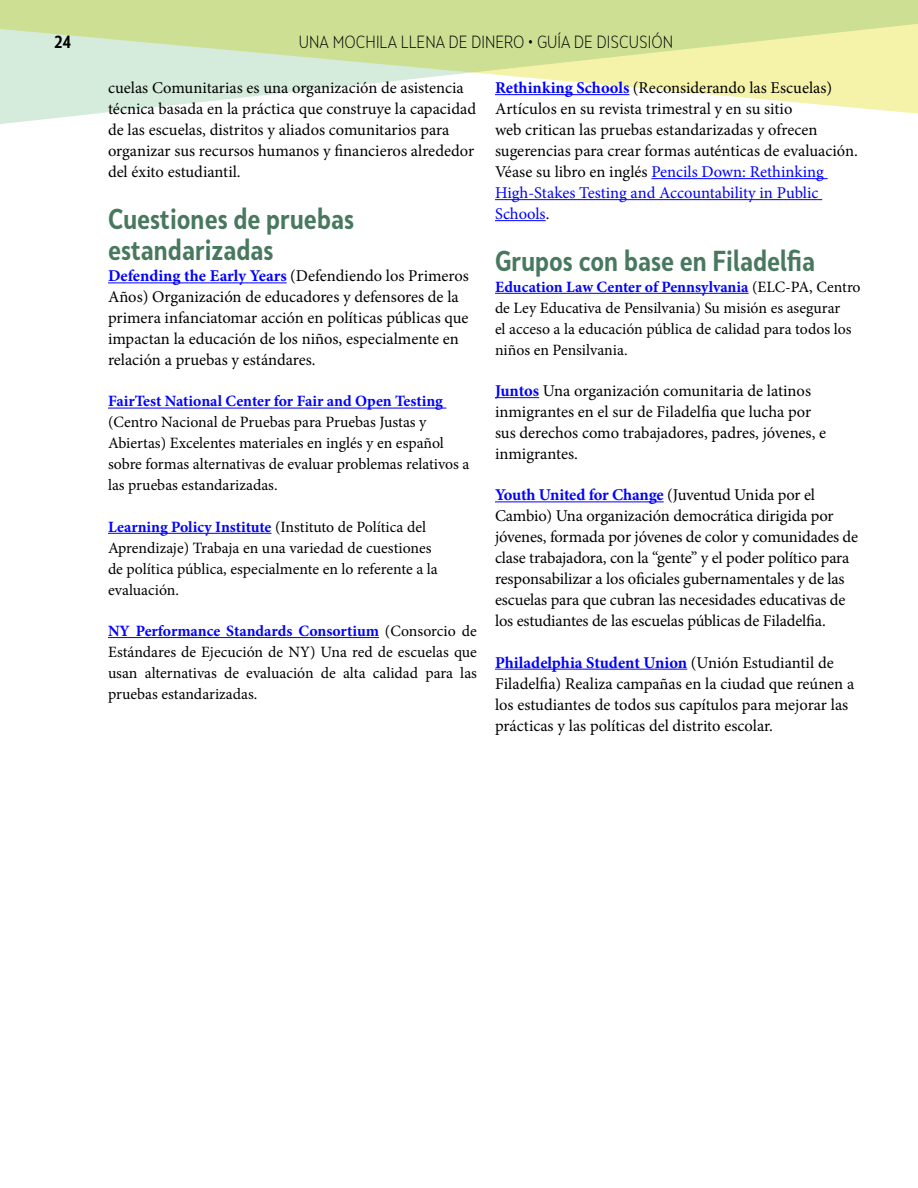
<style>
.page{position:relative;width:918px;height:1188px;background:#fff}
.page>*{position:absolute;margin:0;border:0;box-sizing:border-box;transform-origin:0 0}
.t1{font:700 27px/31.5px "Skola Sans Cn";color:#48785e}
.t2{font:16.5px/21px "Minion Pro";letter-spacing:-.005em;color:#000}
.t3{font:300 16.5px "Skola Sans Cn";color:#000}
.t4{font:700 16.5px "Skola Sans Cn";color:#000}
.t5{font:15.75px/21px "Minion Pro";color:#000}
.t6{font:700 15.75px "Minion Pro";letter-spacing:-.005em;color:#00f}
.s1{font-weight:700;color:#00f}
.s2{color:#00f}
</style>
<div class="page">
<svg style="left:0;top:0;width:918px;height:124px"></svg>
<hr style="left:108px;top:282px;width:179px;height:1px;background:#00f">
<hr style="left:108px;top:408px;width:338px;height:1px;background:#00f">
<hr style="left:108px;top:533px;width:164px;height:1px;background:#00f">
<hr style="left:108px;top:637px;width:271px;height:1px;background:#00f">
<hr style="left:495px;top:94px;width:134px;height:1px;background:#00f">
<hr style="left:651px;top:178px;width:177px;height:1px;background:#00f">
<hr style="left:495px;top:199px;width:327px;height:1px;background:#00f">
<hr style="left:495px;top:220px;width:51px;height:1px;background:#00f">
<hr style="left:495px;top:293px;width:254px;height:1px;background:#00f">
<hr style="left:495px;top:397px;width:44px;height:1px;background:#00f">
<hr style="left:495px;top:501px;width:169px;height:1px;background:#00f">
<hr style="left:495px;top:669px;width:192px;height:1px;background:#00f">
<p class="t4" style="left:54px;top:32px;width:19px">24</p>
<p class="t3" style="left:299px;top:32px;width:376px">UNA MOCHILA LLENA DE DINERO • GUÍA DE DISCUSIÓN</p>
<p class="t2" style="left:108px;top:77px;width:370px">cuelas Comunitarias es una organización de asistencia técnica basada en la práctica que construye la capacidad de las escuelas, distritos y aliados comunitarios para organizar sus recursos humanos y financieros alrededor del éxito estudiantil.</p>
<h1 class="t1" style="left:108px;top:203px;width:248px">Cuestiones de pruebas estandarizadas</h1>
<p class="t2" style="left:108px;top:266px;width:362px"><span class="s1">Defending the Early Years</span> (Defendiendo los Primeros Años) Organización de educadores y defensores de la primera infanciatomar acción en políticas públicas que impactan la educación de los niños, especialmente en relación a pruebas y estándares.</p>
<p class="t6" style="left:108px;top:390px;width:336px">FairTest National Center for Fair and Open Testing</p>
<p class="t5" style="left:108px;top:412px;width:363px">(Centro Nacional de Pruebas para Pruebas Justas y Abiertas) Excelentes materiales en inglés y en español sobre formas alternativas de evaluar problemas relativos a las pruebas estandarizadas.</p>
<p class="t5" style="left:108px;top:516px;width:331px"><span class="s1">Learning Policy Institute</span> (Instituto de Política del Aprendizaje) Trabaja en una variedad de cuestiones de política pública, especialmente en lo referente a la evaluación.</p>
<p class="t5" style="left:108px;top:621px;width:371px;text-align:justify"><span class="s1">NY Performance Standards Consortium</span> (Consorcio de Estándares de Ejecución de NY) Una red de escuelas que usan alternativas de evaluación de alta calidad para las pruebas estandarizadas.</p>
<p class="t2" style="left:495px;top:77px;width:364px"><span class="s1">Rethinking Schools</span> (Reconsiderando las Escuelas)<br>Artículos en su revista trimestral y en su sitio<br>web critican las pruebas estandarizadas y ofrecen sugerencias para crear formas auténticas de evaluación.<br>Véase su libro en inglés <span class="s2">Pencils Down: Rethinking High-Stakes Testing and Accountability in Public Schools</span>.</p>
<h1 class="t1" style="left:495px;top:245px;width:322px">Grupos con base en Filadelfia</h1>
<p class="t5" style="left:495px;top:276px;width:367px"><span class="s1">Education Law Center of Pennsylvania</span> (ELC-PA, Centro de Ley Educativa de Pensilvania) Su misión es asegurar<br>el acceso a la educación pública de calidad para todos los niños en Pensilvania.</p>
<p class="t2" style="left:495px;top:380px;width:333px"><span class="s1">Juntos</span> Una organización comunitaria de latinos inmigrantes en el sur de Filadelfia que lucha por sus derechos como trabajadores, padres, jóvenes, e inmigrantes.</p>
<p class="t2" style="left:495px;top:485px;width:365px"><span class="s1">Youth United for Change</span> (Juventud Unida por el Cambio) Una organización democrática dirigida por jóvenes, formada por jóvenes de color y comunidades de clase trabajadora, con la “gente” y el poder político para responsabilizar a los oficiales gubernamentales y de las escuelas para que cubran las necesidades educativas de los estudiantes de las escuelas públicas de Filadelfia.</p>
<p class="t2" style="left:495px;top:652px;width:361px"><span class="s1">Philadelphia Student Union</span> (Unión Estudiantil de Filadelfia) Realiza campañas en la ciudad que reúnen a los estudiantes de todos sus capítulos para mejorar las prácticas y las políticas del distrito escolar.</p>
</div>
